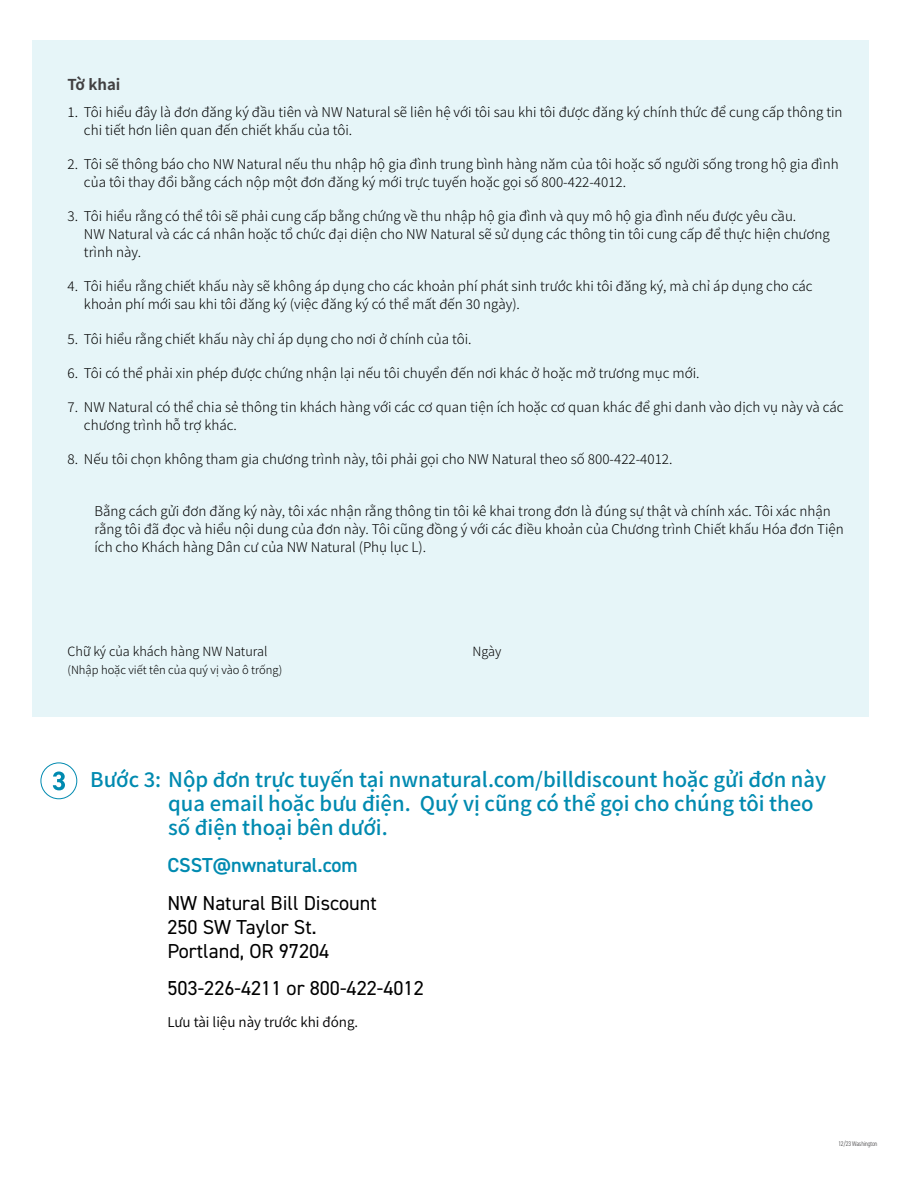
<style>
.page{position:relative;width:918px;height:1188px;background:#fff}
.page>*{position:absolute;margin:0;border:0;box-sizing:border-box;transform-origin:0 0}
.t1{font:500 20.25px/24px "Source Han Sans CN";color:#008ab0}
.t2{font:20.25px/24px "DIN2014";color:#000}
.t3{font:600 20.25px "DIN2014";color:#008ab0}
.t4{font:700 15px "Source Han Sans CN";color:#414042}
.t5{font:300 13.5px/18px "Source Han Sans CN";color:#000}
.t6{font:13.5px "Source Han Sans CN";color:#000}
.t7{font:300 12.75px "Source Han Sans CN";color:#000}
.t8{font:300 11.25px "Source Han Sans CN";color:#000}
.t9{font:300 condensed 6.75px "DIN2014";letter-spacing:-.02em;color:#414042}
</style>
<div class="page">
<div style="left:32px;top:40px;width:837px;height:677px;background:#e6f5f8"></div>
<div style="left:40px;top:762px;width:37px;height:37px;border:1px solid #008ab0;border-radius:50%"></div>
<svg style="left:53px;top:771px;width:12px;height:19px"></svg>
<p class="t4" style="left:68px;top:76px;width:55px">Tờ khai</p>
<p class="t5" style="left:84px;top:103px;width:760px;text-indent:-16px">1. Tôi hiểu đây là đơn đăng ký đầu tiên và NW Natural sẽ liên hệ với tôi sau khi tôi được đăng ký chính thức để cung cấp thông tin chi tiết hơn liên quan đến chiết khấu của tôi.</p>
<p class="t5" style="left:84px;top:155px;width:756px;text-indent:-16px">2. Tôi sẽ thông báo cho NW Natural nếu thu nhập hộ gia đình trung bình hàng năm của tôi hoặc số người sống trong hộ gia đình của tôi thay đổi bằng cách nộp một đơn đăng ký mới trực tuyến hoặc gọi số 800-422-4012.</p>
<p class="t5" style="left:84px;top:208px;width:747px;text-indent:-16px">3. Tôi hiểu rằng có thể tôi sẽ phải cung cấp bằng chứng về thu nhập hộ gia đình và quy mô hộ gia đình nếu được yêu cầu.<br>NW Natural và các cá nhân hoặc tổ chức đại diện cho NW Natural sẽ sử dụng các thông tin tôi cung cấp để thực hiện chương trình này.</p>
<p class="t5" style="left:84px;top:278px;width:730px;text-indent:-16px">4. Tôi hiểu rằng chiết khấu này sẽ không áp dụng cho các khoản phí phát sinh trước khi tôi đăng ký, mà chỉ áp dụng cho các khoản phí mới sau khi tôi đăng ký (việc đăng ký có thể mất đến 30 ngày).</p>
<p class="t5" style="left:68px;top:330px;width:406px">5. Tôi hiểu rằng chiết khấu này chỉ áp dụng cho nơi ở chính của tôi.</p>
<p class="t5" style="left:68px;top:364px;width:634px">6. Tôi có thể phải xin phép được chứng nhận lại nếu tôi chuyển đến nơi khác ở hoặc mở trương mục mới.</p>
<p class="t5" style="left:84px;top:398px;width:761px;text-indent:-16px">7. NW Natural có thể chia sẻ thông tin khách hàng với các cơ quan tiện ích hoặc cơ quan khác để ghi danh vào dịch vụ này và các chương trình hỗ trợ khác.</p>
<p class="t5" style="left:68px;top:451px;width:607px">8. Nếu tôi chọn không tham gia chương trình này, tôi phải gọi cho NW Natural theo số 800-422-4012.</p>
<p class="t5" style="left:94px;top:502px;width:751px">Bằng cách gửi đơn đăng ký này, tôi xác nhận rằng thông tin tôi kê khai trong đơn là đúng sự thật và chính xác. Tôi xác nhận rằng tôi đã đọc và hiểu nội dung của đơn này. Tôi cũng đồng ý với các điều khoản của Chương trình Chiết khấu Hóa đơn Tiện ích cho Khách hàng Dân cư của NW Natural (Phụ lục L).</p>
<p class="t7" style="left:68px;top:644px;width:202px">Chữ ký của khách hàng NW Natural</p>
<p class="t7" style="left:473px;top:644px;width:30px">Ngày</p>
<p class="t8" style="left:68px;top:664px;width:216px">(Nhập hoặc viết tên của quý vị vào ô trống)</p>
<h1 class="t1" style="left:168px;top:768px;width:660px;text-indent:-78px">Bước 3: Nộp đơn trực tuyến tại nwnatural.com/billdiscount hoặc gửi đơn này qua email hoặc bưu điện. Quý vị cũng có thể gọi cho chúng tôi theo số điện thoại bên dưới.</h1>
<h1 class="t3" style="left:167px;top:852px;width:192px">CSST@nwnatural.com</h1>
<h1 class="t2" style="left:167px;top:891px;width:211px">NW Natural Bill Discount<br>250 SW Taylor St.<br>Portland, OR 97204</h1>
<h1 class="t2" style="left:167px;top:976px;width:258px">503-226-4211 or 800-422-4012</h1>
<p class="t6" style="left:167px;top:1014px;width:192px">Lưu tài liệu này trước khi đóng.</p>
<p class="t9" style="left:838px;top:1140px;width:41px">12/23 Washington</p>
</div>
